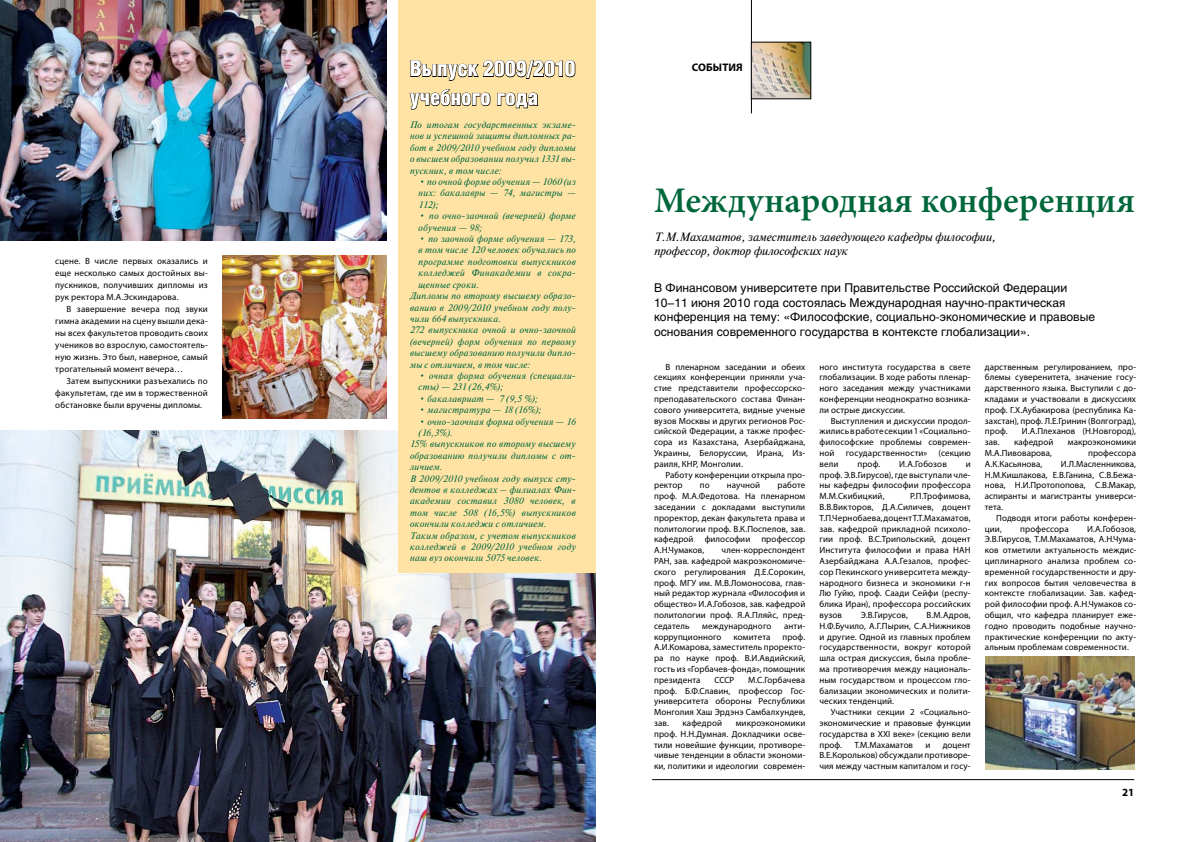
<style>
.page{position:relative;width:1191px;height:842px;background:#fff}
.page>*{position:absolute;margin:0;border:0;box-sizing:border-box;transform-origin:0 0}
.t1{font:600 36px "Minion Pro";color:#00673b}
.t2{font:900 22px/28.8px "Helios Cond";letter-spacing:-.005em;color:#fff}
.t3{font:12px/14.4px "Helios";color:#000}
.t4{font:italic 12px/14.4px "Newton C";color:#000}
.t5{font:700 11px "Myriad Pro";letter-spacing:.005em;color:#000}
.t6{font:italic 9.5px/11.4px "Newton C";letter-spacing:.025em;color:#00673b;text-align:justify}
.t7{font:9px/10.8px "Myriad Pro";letter-spacing:.01em;color:#000;text-align:justify}
</style>
<div class="page">
<hr style="left:652px;top:779px;width:482px;height:1px;background:#000">
<img style="left:0;top:431px;width:595px;height:411px">
<div style="left:398px;top:0;width:197px;height:573px;background:#ffe3a5"></div>
<svg style="left:409px;top:60px;width:167px;height:50px"></svg>
<img style="left:0;top:0;width:386px;height:241px">
<img style="left:222px;top:255px;width:164px;height:163px">
<hr style="left:751px;top:0;width:1px;height:113px;background:#000">
<img style="left:753px;top:44px;width:56px;height:53px">
<div style="left:751px;top:42px;width:60px;height:57px;border:1px solid #000"></div>
<img style="left:986px;top:657px;width:148px;height:112px">
<p class="t7" style="left:55px;top:255px;width:154px;line-height:12px">сцене. В числе первых оказались и еще несколько самых достойных вы&shy;пускников, получивших дипломы из рук ректора М.А.Эскиндарова.</p>
<p class="t7" style="left:55px;top:303px;width:154px;line-height:12px;text-indent:11px">В завершение вечера под звуки гимна академии на сцену вышли дека&shy;ны всех факультетов проводить своих учеников во взрослую, самостоятель&shy;ную жизнь. Это был, наверное, самый трогательный момент вечера…</p>
<p class="t7" style="left:55px;top:375px;width:154px;line-height:12px;text-indent:11px">Затем выпускники разъехались по факультетам, где им в торжественной обстановке были вручены дипломы.</p>
<h2 class="t2" style="left:410px;top:54px;width:167px">Выпуск 2009/2010 учебного года</h2>
<p class="t6" style="left:410px;top:119px;width:167px">По итогам государственных экзаме&shy;нов и успешной защиты дипломных ра&shy;бот в 2009/2010 учебном году дипломы о высшем образовании получил 1331 вы&shy;пускник, в том числе:</p>
<p class="t6" style="left:418px;top:176px;width:159px">• по очной форме обучения — 1060 (из них: бакалавры — 74, магистры — 112);</p>
<p class="t6" style="left:418px;top:210px;width:159px">• по очно-заочной (вечерней) форме обучения — 98;</p>
<p class="t6" style="left:418px;top:233px;width:159px">• по заочной форме обучения — 173,</p>
<p class="t6" style="left:418px;top:245px;width:159px">в том числе 120 человек обучались по</p>
<p class="t6" style="left:418px;top:256px;width:159px">программе подготовки выпускников</p>
<p class="t6" style="left:418px;top:267px;width:159px">колледжей Финакадемии в сокра-</p>
<p class="t6" style="left:418px;top:279px;width:62px">щенные сроки.</p>
<p class="t6" style="left:410px;top:290px;width:167px">Дипломы по второму высшему образо-</p>
<p class="t6" style="left:410px;top:302px;width:167px">ванию в 2009/2010 учебном году полу-</p>
<p class="t6" style="left:410px;top:313px;width:92px">чили 664 выпускника.</p>
<p class="t6" style="left:410px;top:324px;width:167px">272 выпускника очной и очно-заочной</p>
<p class="t6" style="left:410px;top:336px;width:167px">(вечерней) форм обучения по первому</p>
<p class="t6" style="left:410px;top:347px;width:167px">высшему образованию получили дипло-</p>
<p class="t6" style="left:410px;top:359px;width:122px">мы с отличием, в том числе:</p>
<p class="t6" style="left:418px;top:370px;width:159px">• очная форма обучения (специали&shy;сты) — 231 (26,4%);</p>
<p class="t6" style="left:418px;top:393px;width:121px">• бакалавриат — 7 (9,5 %);</p>
<p class="t6" style="left:418px;top:404px;width:124px">• магистратура — 18 (16%);</p>
<p class="t6" style="left:418px;top:416px;width:159px">• очно-заочная форма обучения — 16</p>
<p class="t6" style="left:418px;top:427px;width:36px">(16,3%).</p>
<p class="t6" style="left:410px;top:438px;width:167px">15% выпускников по второму высшему</p>
<p class="t6" style="left:410px;top:450px;width:167px">образованию получили дипломы с от-</p>
<p class="t6" style="left:410px;top:461px;width:34px">личием.</p>
<p class="t6" style="left:410px;top:473px;width:167px">В 2009/2010 учебном году выпуск сту-</p>
<p class="t6" style="left:410px;top:484px;width:167px">дентов в колледжах – филиалах Фин-</p>
<p class="t6" style="left:410px;top:495px;width:167px">академии составил 3080 человек, в</p>
<p class="t6" style="left:410px;top:507px;width:167px">том числе 508 (16,5%) выпускников</p>
<p class="t6" style="left:410px;top:518px;width:138px">окончили колледжи с отличием.</p>
<p class="t6" style="left:410px;top:530px;width:167px">Таким образом, с учетом выпускников</p>
<p class="t6" style="left:410px;top:541px;width:167px">колледжей в 2009/2010 учебном году</p>
<p class="t6" style="left:410px;top:552px;width:133px">наш вуз окончили 5075 человек.</p>
<p class="t5" style="left:692px;top:60px;width:52px">СОБЫТИЯ</p>
<h1 class="t1" style="left:654px;top:176px;width:482px">Международная конференция</h1>
<h3 class="t4" style="left:654px;top:229px;width:343px">Т.М.Махаматов, заместитель заведующего кафедры философии, профессор, доктор философских наук</h3>
<p class="t3" style="left:654px;top:281px;width:442px">В Финансовом университете при Правительстве Российской Федерации 10–11 июня 2010 года состоялась Международная научно-практическая конференция на тему: «Философские, социально-экономические и правовые основания современного государства в контексте глобализации».</p>
<p class="t7" style="left:654px;top:361px;width:153px;text-indent:11px">В пленарном заседании и обеих секциях конференции приняли уча&shy;стие представители профессорско&shy;преподавательского состава Финан&shy;сового университета, видные ученые вузов Москвы и других регионов Рос&shy;сийской Федерации, а также профес&shy;сора из Казахстана, Азербайджана, Украины, Белоруссии, Ирана, Из&shy;раиля, КНР, Монголии.</p>
<p class="t7" style="left:654px;top:469px;width:153px;text-indent:11px">Работу конференции открыла про&shy;ректор</p>
<p class="t7" style="left:654px;top:480px;width:153px;text-indent:123px">работе проф. М.А.Федотова. На пленарном заседании с докладами выступили проректор, декан факультета права и политологии проф. В.К.Поспелов, зав. кафедрой философии профессор А.Н.Чумаков,</p>
<p class="t7" style="left:699px;top:480px;width:11px">по</p>
<p class="t7" style="left:727px;top:480px;width:35px">научной</p>
<p class="t7" style="left:654px;top:545px;width:153px;text-indent:68px">член-корреспондент РАН, зав. кафедрой макроэкономиче&shy;ского регулирования Д.Е.Сорокин, проф. МГУ им. М.В.Ломоносова, глав&shy;ный редактор журнала «Философия и общество» И.А.Гобозов, зав. кафедрой политологии проф. Я.А.Пляйс, пред&shy;седатель</p>
<p class="t7" style="left:702px;top:620px;width:71px">международного</p>
<p class="t7" style="left:784px;top:620px;width:23px">анти-</p>
<p class="t7" style="left:654px;top:631px;width:69px">коррупционного</p>
<p class="t7" style="left:733px;top:631px;width:38px">комитета</p>
<p class="t7" style="left:654px;top:631px;width:153px;text-indent:128px">проф.<br>А.И.Комарова, заместитель проректо&shy;ра по науке проф. В.И.Авдийский, гость из «Горбачев-фонда», помощник президента</p>
<p class="t7" style="left:654px;top:674px;width:153px;text-indent:94px">М.С.Горбачева проф. Б.Ф.Славин, профессор Гос&shy;университета обороны Республики Монголия Хаш Эрдэнэ Самбалхундев, зав.</p>
<p class="t7" style="left:714px;top:674px;width:22px">СССР</p>
<p class="t7" style="left:682px;top:717px;width:41px">кафедрой</p>
<p class="t7" style="left:654px;top:717px;width:153px;text-indent:82px">микроэкономики проф. Н.Н.Думная. Докладчики осве&shy;тили новейшие функции, противоре&shy;чивые тенденции в области экономи&shy;ки, политики и идеологии современ-</p>
<p class="t7" style="left:819px;top:361px;width:153px">ного института государства в свете глобализации. В ходе работы пленар&shy;ного заседания между участниками конференции неоднократно возника&shy;ли острые дискуссии.</p>
<p class="t7" style="left:819px;top:415px;width:153px;text-indent:11px">Выступления и дискуссии продол&shy;жились в работе секции 1 «Социально&shy;философские проблемы современ&shy;ной государственности» (секцию вели</p>
<p class="t7" style="left:857px;top:458px;width:24px">проф.</p>
<p class="t7" style="left:899px;top:458px;width:49px">И.А.Гобозов</p>
<p class="t7" style="left:819px;top:458px;width:153px;text-indent:146px">и проф. Э.В.Гирусов), где выступали чле&shy;ны кафедры философии профессора М.М.Скибицкий,</p>
<p class="t7" style="left:819px;top:491px;width:153px;text-indent:91px">Р.П.Трофимова, В.В.Викторов, Д.А.Силичев, доцент Т.П.Чернобаева, доцент Т.Т.Махаматов, зав. кафедрой прикладной психоло&shy;гии проф. В.С.Трипольский, доцент Института философии и права НАН Азербайджана А.А.Гезалов, профес&shy;сор Пекинского университета между&shy;народного бизнеса и экономики г-н Лю Гуйю, проф. Саади Сейфи (респу&shy;блика Иран), профессора российских вузов</p>
<p class="t7" style="left:861px;top:609px;width:49px">Э.В.Гирусов,</p>
<p class="t7" style="left:819px;top:609px;width:153px;text-indent:107px">В.М.Адров, Н.Ф.Бучило, А.Г.Пырин, С.А.Нижников и другие. Одной из главных проблем государственности, вокруг которой шла острая дискуссия, была пробле&shy;ма противоречия между националь&shy;ным государством и процессом гло&shy;бализации экономических и полити&shy;ческих тенденций.</p>
<p class="t7" style="left:819px;top:707px;width:153px;text-indent:11px">Участники секции 2 «Социально&shy;экономические и правовые функции государства в ХХI веке» (секцию вели проф.</p>
<p class="t7" style="left:854px;top:739px;width:60px">Т.М.Махаматов</p>
<p class="t7" style="left:925px;top:739px;width:6px">и</p>
<p class="t7" style="left:819px;top:739px;width:153px;text-indent:123px">доцент В.Е.Корольков) обсуждали противоре&shy;чия между частным капиталом и госу-</p>
<p class="t7" style="left:985px;top:361px;width:153px">дарственным регулированием, про&shy;блемы суверенитета, значение госу&shy;дарственного языка. Выступили с до&shy;кладами и участвовали в дискуссиях проф. Г.Х.Аубакирова (республика Ка&shy;захстан), проф. Л.Е.Гринин (Волгоград), проф.</p>
<p class="t7" style="left:1022px;top:426px;width:116px">И.А.Плеханов (Н.Новгород),</p>
<p class="t7" style="left:985px;top:437px;width:16px">зав.</p>
<p class="t7" style="left:1014px;top:437px;width:41px">кафедрой</p>
<p class="t7" style="left:1067px;top:437px;width:70px">макроэкономики</p>
<p class="t7" style="left:985px;top:447px;width:69px">М.А.Пивоварова,</p>
<p class="t7" style="left:1088px;top:447px;width:49px">профессора</p>
<p class="t7" style="left:985px;top:458px;width:59px">А.К.Касьянова,</p>
<p class="t7" style="left:985px;top:458px;width:153px;text-indent:76px">И.Л.Масленникова, Н.М.Кишлакова, Е.В.Ганина, С.В.Бежа&shy;нова, Н.И.Протопопова, С.В.Макар, аспиранты и магистранты универси&shy;тета.</p>
<p class="t7" style="left:985px;top:512px;width:153px;text-indent:11px">Подводя итоги работы конферен&shy;ции,</p>
<p class="t7" style="left:985px;top:523px;width:153px;text-indent:102px">И.А.Гобозов, Э.В.Гирусов, Т.М.Махаматов, А.Н.Чума&shy;ков отметили актуальность междис&shy;циплинарного анализа проблем со&shy;временной государственности и дру&shy;гих вопросов бытия человечества в контексте глобализации. Зав. кафед&shy;рой философии проф. А.Н.Чумаков со&shy;общил, что кафедра планирует еже&shy;годно проводить подобные научно&shy;практические конференции по акту&shy;альным проблемам современности.</p>
<p class="t7" style="left:1020px;top:523px;width:50px">профессора</p>
<p class="t5" style="left:1122px;top:785px;width:14px">21</p>
</div>
